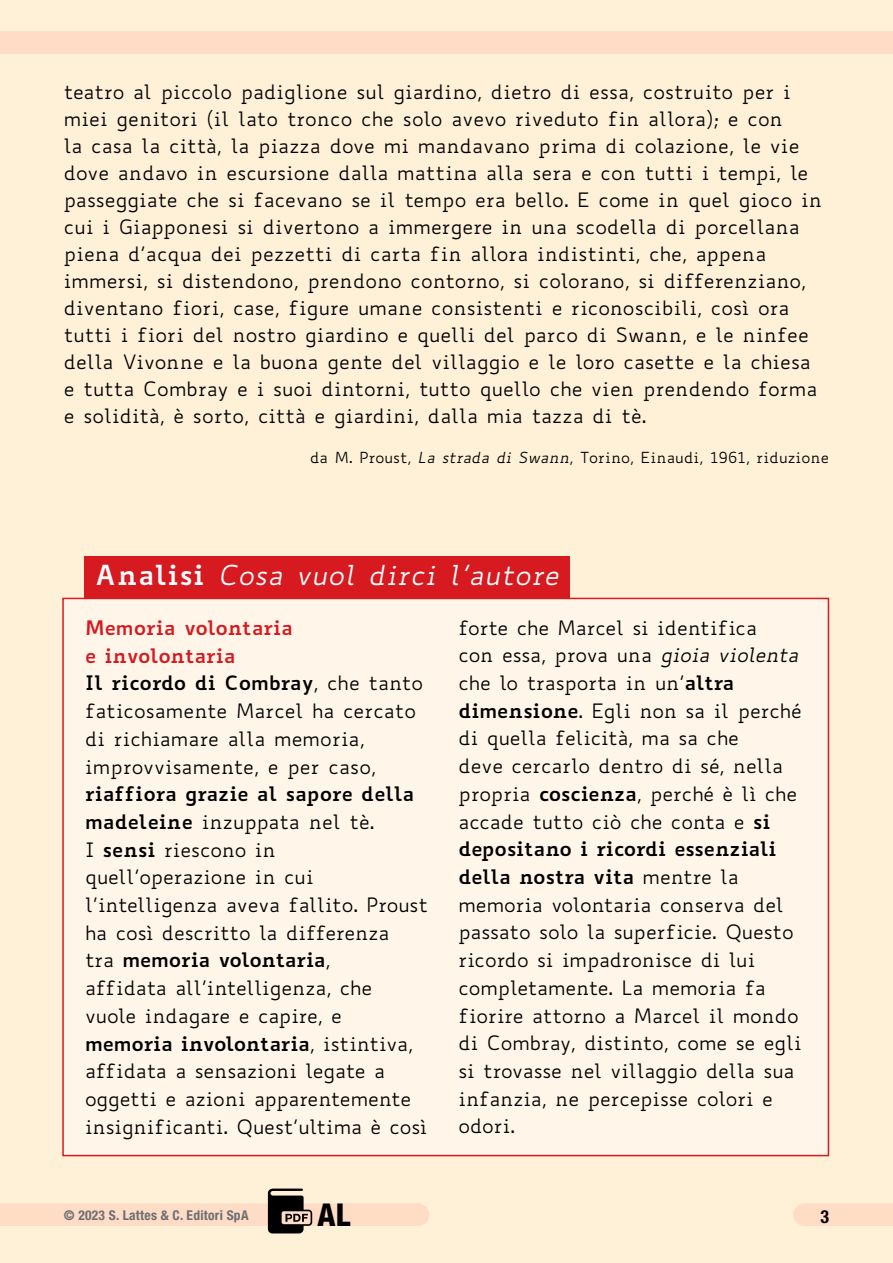
<style>
.page{position:relative;width:893px;height:1263px;background:#fff0d8}
.page>*{position:absolute;margin:0;border:0;box-sizing:border-box;transform-origin:0 0}
.t1{font:800 condensed 31.5px "Helvetica Neue LT Std";color:#000}
.t2{font:italic 27px "Biancoenero";letter-spacing:.02em;color:#fff}
.t3{font:19.5px/27.8px "Biancoenero";letter-spacing:-.01em;color:#000}
.t4{font:700 condensed 18px "Helvetica Neue LT Std";color:#000}
.t5{font:15px "Biancoenero";color:#000}
.t6{font:700 condensed 13.5px "Helvetica Neue LT Std";letter-spacing:.02em;color:#6d6e71}
.s1{font-style:italic}
.s2{font-weight:700;font-style:normal}
.s3{font-weight:700;color:#d71920}
.s4{font-weight:700}
</style>
<div class="page">
<div style="left:0;top:1203px;width:418px;height:23px;background:#fedcc6"></div>
<div style="left:0;top:31px;width:893px;height:23px;background:#fedcc6"></div>
<div style="left:84px;top:556px;width:485px;height:42px;background:#d71920"></div>
<div style="left:63px;top:598px;width:765px;height:557px;background:#fff6e9"></div>
<div style="left:804px;top:1203px;width:89px;height:23px;background:#fedcc6"></div>
<svg style="left:268px;top:1188px;width:44px;height:45px"></svg>
<p class="t3" style="left:64px;top:78px;width:760px;line-height:27px">teatro al piccolo padiglione sul giardino, dietro di essa, costruito per i miei genitori (il lato tronco che solo avevo riveduto fin allora); e con<br>la casa la città, la piazza dove mi mandavano prima di colazione, le vie dove andavo in escursione dalla mattina alla sera e con tutti i tempi, le passeggiate che si facevano se il tempo era bello. E come in quel gioco in cui i Giapponesi si divertono a immergere in una scodella di porcellana piena d’acqua dei pezzetti di carta fin allora indistinti, che, appena immersi, si distendono, prendono contorno, si colorano, si differenziano, diventano fiori, case, figure umane consistenti e riconoscibili, così ora tutti i fiori del nostro giardino e quelli del parco di Swann, e le ninfee della Vivonne e la buona gente del villaggio e le loro casette e la chiesa e tutta Combray e i suoi dintorni, tutto quello che vien prendendo forma e solidità, è sorto, città e giardini, dalla mia tazza di tè.</p>
<p class="t5" style="left:310px;top:447px;width:521px">da M. Proust, <span class="s1">La strada di Swann</span>, Torino, Einaudi, 1961, riduzione</p>
<h2 class="t2" style="left:95px;top:557px;width:465px"><span class="s2">Analisi</span> Cosa vuol dirci l’autore</h2>
<p class="t3" style="left:85px;top:614px;width:340px"><span class="s3">Memoria volontaria<br>e involontaria<br></span><span class="s4">Il ricordo di Combray</span>, che tanto faticosamente Marcel ha cercato di richiamare alla memoria, improvvisamente, e per caso,</p>
<p class="t3" style="left:85px;top:780px;width:345px"><span class="s4">riaffiora grazie al sapore della madeleine</span> inzuppata nel tè.<br>I <span class="s4">sensi</span> riescono in quell’operazione in cui l’intelligenza aveva fallito. Proust ha così descritto la differenza<br>tra <span class="s4">memoria volontaria</span>,<br>affidata all’intelligenza, che vuole indagare e capire, e <span class="s4">memoria involontaria</span>, istintiva, affidata a sensazioni legate a oggetti e azioni apparentemente insignificanti. Quest’ultima è così</p>
<p class="t3" style="left:458px;top:613px;width:345px">forte che Marcel si identifica<br>con essa, prova una <span class="s1">gioia violenta </span>che lo trasporta in un’<span class="s4">altra dimensione</span>. Egli non sa il perché di quella felicità, ma sa che<br>deve cercarlo dentro di sé, nella propria <span class="s4">coscienza</span>, perché è lì che accade tutto ciò che conta e <span class="s4">si depositano i ricordi essenziali della nostra vita</span> mentre la memoria volontaria conserva del passato solo la superficie. Questo ricordo si impadronisce di lui completamente. La memoria fa fiorire attorno a Marcel il mondo di Combray, distinto, come se egli si trovasse nel villaggio della sua infanzia, ne percepisse colori e odori.</p>
<p class="t6" style="left:64px;top:1206px;width:186px">© 2023 S. Lattes &amp; C. Editori SpA</p>
<h1 class="t1" style="left:318px;top:1195px;width:34px">AL</h1>
<p class="t4" style="left:820px;top:1206px;width:10px">3</p>
</div>
